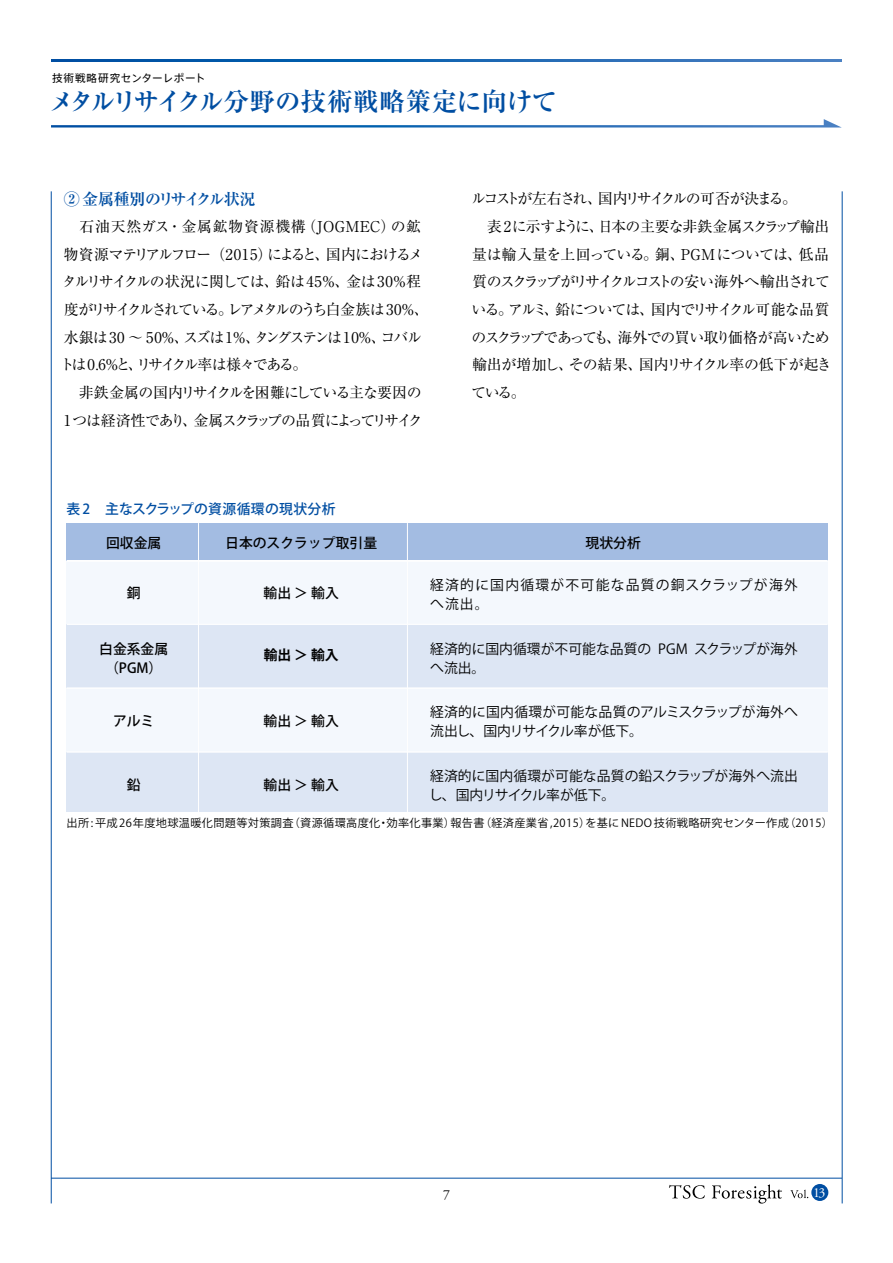
<style>
.page{position:relative;width:893px;height:1263px;background:#fff}
.page>*{position:absolute;margin:0;border:0;box-sizing:border-box;transform-origin:0 0}
.t1{font:700 25.5px "Ryumin Pro";letter-spacing:-.02em;color:#004ea2}
.t2{font:700 15.9px "Ryumin Pro";letter-spacing:-.055em;color:#004ea2}
.t3{font:14.85px/27.6px "Ryumin Pro";letter-spacing:-.07em;color:#000}
.t4{font:13.8px/19.2px "Koz Go Pr 6 N";color:#000}
.t5{font:500 13.8px/19.2px "Koz Go Pr 6 N";color:#000;text-align:center}
.t6{font:13.8px/19.2px "Koz Go Pr 6 N";letter-spacing:.09em;color:#000}
.t7{font:500 13.8px "Koz Go Pr 6 N";letter-spacing:.02em;color:#004ea2}
.t8{font:700 13.8px "Koz Go Pr 6 N";color:#000}
.t9{font:13.8px "Adobe Garamond Pro";color:#fff}
.t10{font:13.8px "Adobe Garamond Pro";color:#000}
.t11{font:11.1px "Koz Go Pr 6 N";letter-spacing:.03em;color:#000}
.t12{font:10.65px "Axis Std";letter-spacing:.04em;color:#000}
</style>
<div class="page">
<div style="left:67px;top:688px;width:761px;height:64px;background:#f4f8fd"></div>
<div style="left:67px;top:752px;width:761px;height:59px;background:#dde6f4"></div>
<div style="left:67px;top:561px;width:761px;height:63px;background:#f4f8fd"></div>
<div style="left:67px;top:624px;width:761px;height:64px;background:#dde6f4"></div>
<div style="left:67px;top:523px;width:761px;height:38px;background:#a3bce2"></div>
<hr style="left:198px;top:523px;width:1px;height:38px;background:#fff">
<hr style="left:198px;top:561px;width:1px;height:250px;background:#fff">
<hr style="left:407px;top:523px;width:1px;height:38px;background:#fff">
<hr style="left:407px;top:561px;width:1px;height:250px;background:#fff">
<hr style="left:67px;top:687px;width:761px;height:2px;background:#fff">
<hr style="left:67px;top:751px;width:761px;height:2px;background:#fff">
<hr style="left:67px;top:624px;width:761px;height:1px;background:#fff">
<hr style="left:67px;top:560px;width:761px;height:2px;background:#fff">
<svg style="left:51px;top:119px;width:791px;height:9px"></svg>
<svg style="left:51px;top:60px;width:791px;height:2px;background:#1965b1"></svg>
<hr style="left:51px;top:191px;width:1px;height:1012px;background:#004ea2">
<hr style="left:842px;top:191px;width:1px;height:1012px;background:#004ea2">
<hr style="left:51px;top:1178px;width:791px;height:1px;background:#004ea2">
<div style="left:811px;top:1184px;width:17px;height:17px;background:#004ea2;border-radius:50%"></div>
<svg style="left:790px;top:1190px;width:18px;height:8px"></svg>
<svg style="left:669px;top:1185px;width:36px;height:14px"></svg>
<svg style="left:712px;top:1184px;width:70px;height:19px"></svg>
<p class="t12" style="left:52px;top:70px;width:155px">技術戦略研究センターレポート</p>
<h1 class="t1" style="left:49px;top:81px;width:510px">メタルリサイクル分野の技術戦略策定に向けて</h1>
<p class="t2" style="left:64px;top:187px;width:193px">② 金属種別のリサイクル状況</p>
<p class="t3" style="left:60px;top:212px;width:370px">　石油天然ガス・金属鉱物資源機構（JOGMEC）の鉱物資源マテリアルフロー（2015）によると、国内におけるメタルリサイクルの状況に関しては、鉛は45％、金は30％程度がリサイクルされている。レアメタルのうち白金族は 30％、水銀は 30 ～ 50％、スズは 1％、タングステンは 1 0％、コバルトは 0.6％と、リサイクル率は様々である。<br>　非鉄金属の国内リサイクルを困難にしている主な要因の<br>1 つは経済性であり、金属スクラップの品質によってリサイク</p>
<p class="t7" style="left:67px;top:501px;width:271px">表 2　主なスクラップの資源循環の現状分析</p>
<p class="t3" style="left:471px;top:184px;width:362px">ルコストが左右され、国内リサイクルの可否が決まる。<br>　表 2に示すように、日本の主要な非鉄金属スクラップ輸出量は輸入量を上回っている。銅、PGMについては、低品質のスクラップがリサイクルコストの安い海外へ輸出されている。アルミ、鉛については、国内でリサイクル可能な品質のスクラップであっても、海外での買い取り価格が高いため輸出が増加し、その結果、国内リサイクル率の低下が起きている。</p>
<p class="t5" style="left:106px;top:534px;width:57px">回収金属</p>
<p class="t5" style="left:225px;top:534px;width:154px">日本のスクラップ取引量</p>
<p class="t5" style="left:586px;top:534px;width:57px">現状分析</p>
<p class="t5" style="left:127px;top:584px;width:15px">銅</p>
<p class="t5" style="left:264px;top:584px;width:77px">輸出 ＞ 輸入</p>
<p class="t6" style="left:430px;top:575px;width:369px">経済的に国内循環が不可能な品質の銅スクラップが海外へ流出。</p>
<p class="t5" style="left:99px;top:639px;width:71px">白金系金属（PGM）</p>
<p class="t8" style="left:264px;top:647px;width:77px">輸出 ＞ 輸入</p>
<p class="t4" style="left:430px;top:640px;width:369px">経済的に国内循環が不可能な品質の PGM スクラップが海外へ流出。</p>
<p class="t5" style="left:113px;top:712px;width:43px">アルミ</p>
<p class="t5" style="left:264px;top:712px;width:77px">輸出 ＞ 輸入</p>
<p class="t5" style="left:127px;top:775px;width:15px">鉛</p>
<p class="t5" style="left:264px;top:775px;width:77px">輸出 ＞ 輸入</p>
<p class="t4" style="left:430px;top:702px;width:369px">経済的に国内循環が可能な品質のアルミスクラップが海外へ流出し、国内リサイクル率が低下。</p>
<p class="t4" style="left:429px;top:767px;width:371px">経済的に国内循環が可能な品質の鉛スクラップが海外へ流出し、国内リサイクル率が低下。</p>
<p class="t11" style="left:67px;top:816px;width:768px">出所 : 平成26年度地球温暖化問題等対策調査（資源循環高度化・効率化事業）報告書（経済産業省 ,2015）を基に NEDO 技術戦略研究センター作成（2015）</p>
<p class="t10" style="left:443px;top:1186px;width:8px">7</p>
<p class="t9" style="left:813px;top:1184px;width:14px">13</p>
</div>
